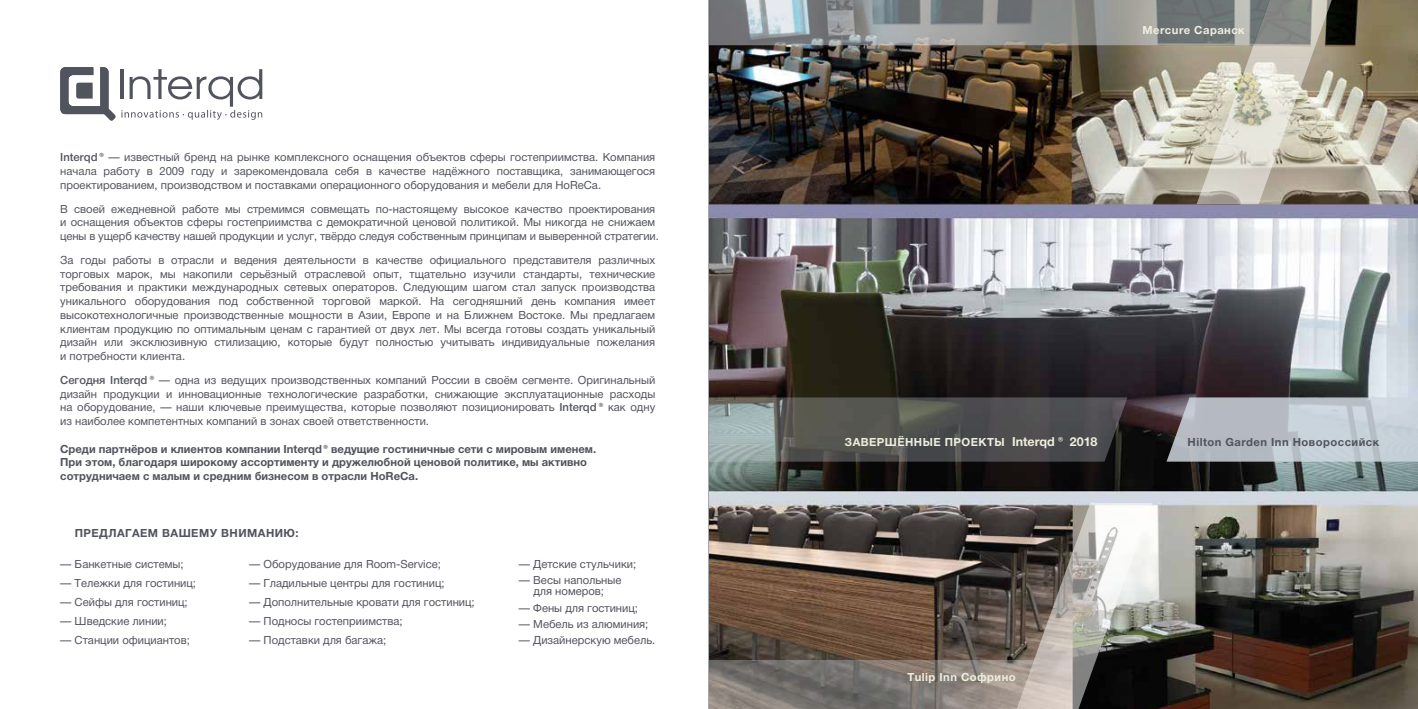
<style>
.page{position:relative;width:1418px;height:709px;background:#fff}
.page>*{position:absolute;margin:0;border:0;box-sizing:border-box;transform-origin:0 0}
.t1{font:11.25px/13.8px "Helvetica Neue Cyr";color:#52545d;text-align:justify}
.t2{font:700 11.25px/13.8px "Helvetica Neue Cyr";color:#52545d}
.t3{font:700 11.25px "Helvetica Neue Cyr";letter-spacing:.04em;color:#eeeedf}
.t4{font:700 11.25px "Helvetica Neue Cyr";letter-spacing:.04em;color:#52545d}
.s1{font-family:"Helvetica 6 Medium"}
.s2{font-size:12.5px}
</style>
<div class="page">
<svg style="left:60px;top:67px;width:202px;height:54px"></svg>
<hr style="left:708px;top:0;width:1px;height:709px;background:#52545d">
<img style="left:709px;top:0;width:708px;height:709px">
<svg style="left:709px;top:397px;width:418px;height:64px;background:#5b5d5c"></svg>
<svg style="left:709px;top:503px;width:443px;height:206px;background:#776c64"></svg>
<svg style="left:1166px;top:397px;width:251px;height:64px;background:#b8bec6"></svg>
<img style="left:709px;top:0;width:628px;height:204px">
<p class="t1" style="left:60px;top:150px;width:596px"><span class="s1">Interqd ®</span> — известный бренд на рынке комплексного оснащения объектов сферы гостеприимства. Компания начала работу в 2009 году и зарекомендовала себя в качестве надёжного поставщика, занимающегося проектированием, производством и поставками операционного оборудования и мебели для HoReCa.</p>
<p class="t1" style="left:60px;top:202px;width:600px;text-align:left">В своей ежедневной работе мы стремимся совмещать по-настоящему высокое качество проектирования и оснащения объектов сферы гостеприимства с демократичной ценовой политикой. Мы никогда не снижаем цены в ущерб качеству нашей продукции и услуг, твёрдо следуя собственным принципам и выверенной стратегии.</p>
<p class="t1" style="left:60px;top:253px;width:596px">За годы работы в отрасли и ведения деятельности в качестве официального представителя различных торговых марок, мы накопили серьёзный отраслевой опыт, тщательно изучили стандарты, технические требования и практики международных сетевых операторов. Следующим шагом стал запуск производства уникального оборудования под собственной торговой маркой. На сегодняшний день компания имеет высокотехнологичные производственные мощности в Азии, Европе и на Ближнем Востоке. Мы предлагаем клиентам продукцию по оптимальным ценам с гарантией от двух лет. Мы всегда готовы создать уникальный дизайн или эксклюзивную стилизацию, которые будут полностью учитывать индивидуальные пожелания и потребности клиента.</p>
<p class="t1" style="left:60px;top:373px;width:596px"><span class="s1">Сегодня Interqd ®</span> — одна из ведущих производственных компаний России в своём сегменте. Оригинальный дизайн продукции и инновационные технологические разработки, снижающие эксплуатационные расходы на оборудование, — наши ключевые преимущества, которые позволяют позиционировать <span class="s1">Interqd ®</span> как одну из наиболее компетентных компаний в зонах своей ответственности.</p>
<p class="t2" style="left:60px;top:442px;width:537px">Среди партнёров и клиентов компании Interqd® ведущие гостиничные сети с мировым именем.<br>При этом, благодаря широкому ассортименту и дружелюбной ценовой политике, мы активно сотрудничаем с малым и средним бизнесом в отрасли HoReCa.</p>
<p class="t4" style="left:75px;top:526px;width:225px">ПРЕДЛАГАЕМ ВАШЕМУ ВНИМАНИЮ:</p>
<p class="t1" style="left:60px;top:557px;width:125px">— Банкетные системы;</p>
<p class="t1" style="left:60px;top:576px;width:137px">— Тележки для гостиниц;</p>
<p class="t1" style="left:60px;top:595px;width:129px">— Сейфы для гостиниц;</p>
<p class="t1" style="left:60px;top:614px;width:108px">— Шведские линии;</p>
<p class="t1" style="left:60px;top:633px;width:131px">— Станции официантов;</p>
<p class="t1" style="left:249px;top:557px;width:193px">— Оборудование для Room-Service;</p>
<p class="t1" style="left:249px;top:576px;width:197px">— Гладильные центры для гостиниц;</p>
<p class="t1" style="left:249px;top:595px;width:227px">— Дополнительные кровати для гостиниц;</p>
<p class="t1" style="left:249px;top:614px;width:155px">— Подносы гостеприимства;</p>
<p class="t1" style="left:249px;top:633px;width:139px">— Подставки для багажа;</p>
<p class="t1" style="left:519px;top:557px;width:119px">— Детские стульчики;</p>
<p class="t1" style="left:519px;top:574px;width:104px;line-height:11.2px;text-align:center">— Весы напольные для номеров;</p>
<p class="t1" style="left:519px;top:600px;width:121px">— Фены для гостиниц;</p>
<p class="t1" style="left:519px;top:617px;width:131px">— Мебель из алюминия;</p>
<p class="t1" style="left:519px;top:633px;width:138px">— Дизайнерскую мебель.</p>
<p class="t3" style="left:1142px;top:24px;width:104px">Mercure Саранск</p>
<p class="t3" style="left:845px;top:436px;width:254px">ЗАВЕРШЁННЫЕ ПРОЕКТЫ <span class="s2">Interqd ® 2018</span></p>
<p class="t4" style="left:1187px;top:436px;width:193px">Hilton Garden Inn Новороссийск</p>
<p class="t3" style="left:907px;top:671px;width:110px">Tulip Inn Софрино</p>
</div>
